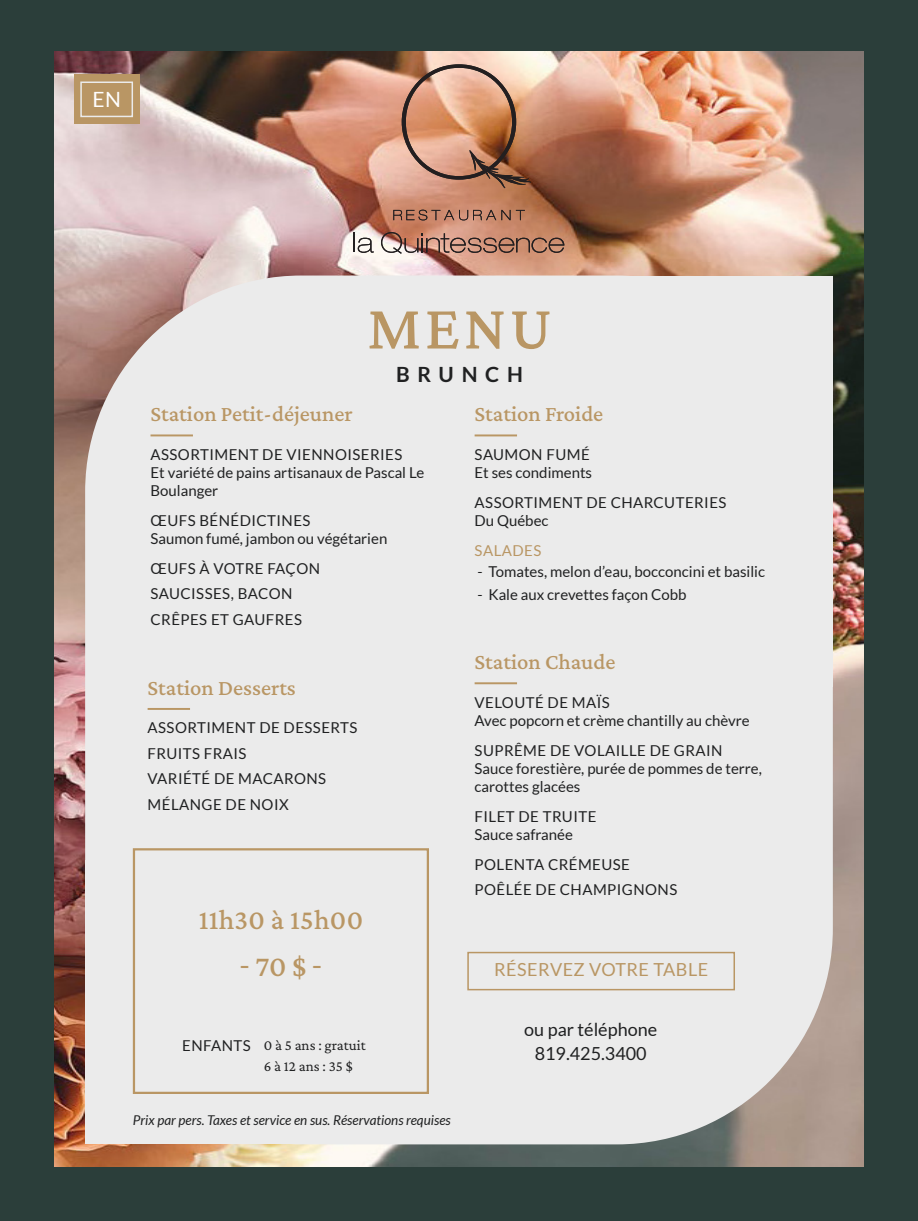
<style>
.page{position:relative;width:918px;height:1221px;background:#fff}
.page>*{position:absolute;margin:0;border:0;box-sizing:border-box;transform-origin:0 0}
.Titres{font:500 64.5px "Crimson Pro";color:#b99664}
.Italic{font:500 30px "Crimson Pro";color:#b99664}
.Titresno_bold{font:500 28.5px "Crimson Pro";letter-spacing:.01em;color:#b99664}
.Titresno_bold-2{font:500 22.5px "Crimson Pro";color:#b99664}
.Titres-2{font:700 21px "Lato";letter-spacing:.37em;color:#202122}
.Titres-3{font:21px "Lato";color:#fff}
.Italic-2{font:18px "Lato";color:#202122}
.Titres-4{font:18px "Lato";letter-spacing:.025em;color:#b99664}
.Sous-titres{font:15px "Lato";letter-spacing:.03em;color:#202122}
.Texte_courant{font:15px/18px "Lato";color:#202122}
.Italic-3{font:15px "Crimson Pro";color:#202122}
.Sous-titres-2{font:15px "Lato";letter-spacing:.03em;color:#b99664}
.Italic-4{font:15px "Lato";letter-spacing:.03em;color:#202122}
.Italic-5{font:italic 13.5px "Lato";color:#202122}
.s1{font-family:"Lato";font-weight:400}
</style>
<div class="page">
<div style="left:0;top:0;width:918px;height:1220px;background:#2b3e3a"></div>
<img style="left:54px;top:52px;width:810px;height:1114px">
<div style="left:85px;top:275px;width:748px;height:869px;background:#ebebeb;border-radius:216px"></div>
<div style="left:436px;top:275px;width:397px;height:411px;background:#ebebeb"></div>
<div style="left:85px;top:860px;width:330px;height:284px;background:#ebebeb"></div>
<svg style="left:354px;top:232px;width:20px;height:21px"></svg>
<svg style="left:381px;top:232px;width:183px;height:21px;background:#ac7e6b"></svg>
<svg style="left:393px;top:210px;width:132px;height:10px"></svg>
<svg style="left:402px;top:64px;width:129px;height:124px;background:#c59072"></svg>
<hr style="left:151px;top:434px;width:42px;height:2px;background:#b99664">
<hr style="left:475px;top:434px;width:42px;height:2px;background:#b99664">
<hr style="left:475px;top:682px;width:42px;height:2px;background:#b99664">
<hr style="left:148px;top:708px;width:42px;height:2px;background:#b99664">
<div style="left:467px;top:951px;width:268px;height:39px;background:#ebebeb;border:2px solid #b99664"></div>
<div style="left:74px;top:75px;width:65px;height:49px;background:#b99664"></div>
<div style="left:80px;top:81px;width:53px;height:36px;border:2px solid #ebebeb"></div>
<div style="left:133px;top:848px;width:296px;height:245px;background:#ebebeb;border:2px solid #b99664"></div>
<p class="Titres-3" style="left:92px;top:87px;width:30px">EN</p>
<p class="Titres" style="left:367px;top:286px;width:186px">MENU</p>
<p class="Titres-2" style="left:396px;top:362px;width:128px">BRUNCH</p>
<p class="Titresno_bold-2" style="left:151px;top:399px;width:204px">Station Petit-déjeuner</p>
<p class="Sous-titres" style="left:151px;top:446px;width:253px">ASSORTIMENT DE VIENNOISERIES</p>
<p class="Texte_courant" style="left:151px;top:463px;width:275px">Et variété de pains artisanaux de Pascal Le<br>Boulanger</p>
<p class="Sous-titres" style="left:151px;top:512px;width:162px">ŒUFS BÉNÉDICTINES</p>
<p class="Texte_courant" style="left:151px;top:529px;width:238px">Saumon fumé, jambon ou végétarien</p>
<p class="Sous-titres" style="left:151px;top:560px;width:171px">ŒUFS À VOTRE FAÇON</p>
<p class="Sous-titres" style="left:151px;top:585px;width:144px">SAUCISSES, BACON</p>
<p class="Sous-titres" style="left:151px;top:611px;width:153px">CRÊPES ET GAUFRES</p>
<p class="Titresno_bold-2" style="left:148px;top:673px;width:150px">Station Desserts</p>
<p class="Sous-titres" style="left:148px;top:719px;width:211px">ASSORTIMENT DE DESSERTS</p>
<p class="Sous-titres" style="left:148px;top:745px;width:100px">FRUITS FRAIS</p>
<p class="Sous-titres" style="left:148px;top:770px;width:180px">VARIÉTÉ DE MACARONS</p>
<p class="Sous-titres" style="left:148px;top:796px;width:143px">MÉLANGE DE NOIX</p>
<p class="Titresno_bold" style="left:199px;top:901px;width:166px">11h30 à 15h00</p>
<p class="Italic" style="left:239px;top:947px;width:84px"><span class="s1">-</span> 70 $ <span class="s1">-</span></p>
<p class="Italic-4" style="left:182px;top:1036px;width:70px">ENFANTS</p>
<p class="Italic-3" style="left:264px;top:1035px;width:103px">0 à 5 ans : gratuit</p>
<p class="Italic-3" style="left:264px;top:1056px;width:91px">6 à 12 ans : 35 $</p>
<p class="Italic-5" style="left:133px;top:1112px;width:320px">Prix par pers. Taxes et service en sus. Réservations requises</p>
<p class="Titresno_bold-2" style="left:475px;top:399px;width:130px">Station Froide</p>
<p class="Sous-titres" style="left:475px;top:446px;width:117px">SAUMON FUMÉ</p>
<p class="Texte_courant" style="left:475px;top:463px;width:119px">Et ses condiments</p>
<p class="Sous-titres" style="left:475px;top:494px;width:253px">ASSORTIMENT DE CHARCUTERIES</p>
<p class="Texte_courant" style="left:475px;top:511px;width:75px">Du Québec</p>
<p class="Sous-titres-2" style="left:475px;top:542px;width:68px">SALADES</p>
<p class="Texte_courant" style="left:478px;top:562px;width:289px">- Tomates, melon d’eau, bocconcini et basilic</p>
<p class="Texte_courant" style="left:478px;top:585px;width:210px">- Kale aux crevettes façon Cobb</p>
<p class="Titresno_bold-2" style="left:475px;top:647px;width:142px">Station Chaude</p>
<p class="Sous-titres" style="left:475px;top:694px;width:137px">VELOUTÉ DE MAÏS</p>
<p class="Texte_courant" style="left:475px;top:711px;width:277px">Avec popcorn et crème chantilly au chèvre</p>
<p class="Sous-titres" style="left:475px;top:742px;width:249px">SUPRÊME DE VOLAILLE DE GRAIN</p>
<p class="Texte_courant" style="left:475px;top:759px;width:289px">Sauce forestière, purée de pommes de terre, carottes glacées</p>
<p class="Sous-titres" style="left:475px;top:808px;width:123px">FILET DE TRUITE</p>
<p class="Texte_courant" style="left:475px;top:825px;width:100px">Sauce safranée</p>
<p class="Sous-titres" style="left:475px;top:856px;width:157px">POLENTA CRÉMEUSE</p>
<p class="Sous-titres" style="left:475px;top:881px;width:204px">POÊLÉE DE CHAMPIGNONS</p>
<p class="Titres-4" style="left:494px;top:959px;width:216px">RÉSERVEZ VOTRE TABLE</p>
<p class="Italic-2" style="left:524px;top:1019px;width:134px">ou par téléphone</p>
<p class="Italic-2" style="left:535px;top:1043px;width:114px">819.425.3400</p>
</div>
